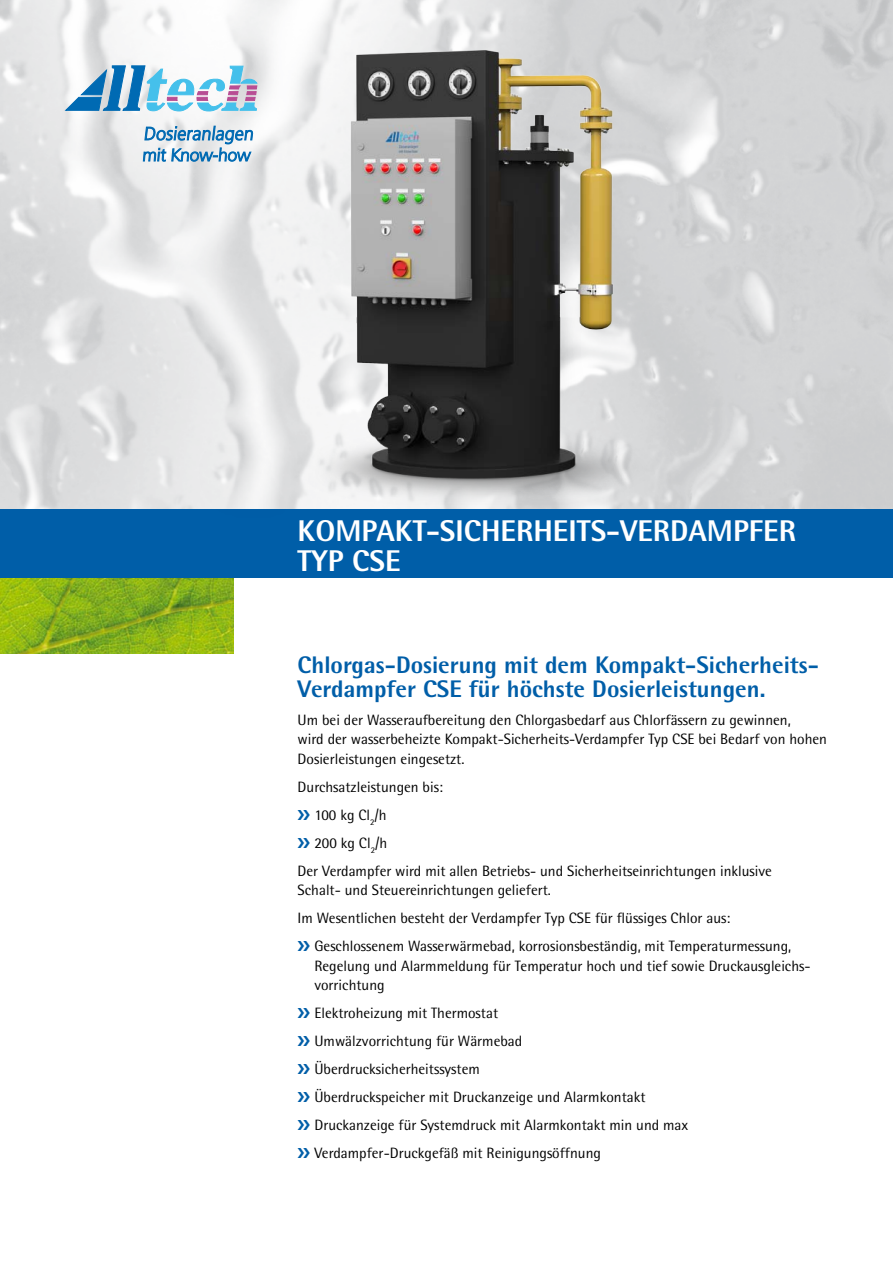
<style>
.page{position:relative;width:893px;height:1263px;background:#fff}
.page>*{position:absolute;margin:0;border:0;box-sizing:border-box;transform-origin:0 0}
.t1{font:800 30px/30px "Rotis Semi Sans";color:#fff}
.t2{font:800 24px/24px "Rotis Semi Sans";color:#005ea8}
.t3{font:15px/19.5px "Rotis Semi Sans";color:#000}
</style>
<div class="page">
<img style="left:0;top:0;width:893px;height:509px">
<img style="left:0;top:577px;width:234px;height:77px">
<div style="left:0;top:509px;width:893px;height:68px;background:#005ea8"></div>
<svg style="left:143px;top:126px;width:12px;height:35px"></svg>
<svg style="left:65px;top:66px;width:90px;height:45px"></svg>
<img style="left:155px;top:0;width:673px;height:600px">
<p class="t1" style="left:298px;top:515px;width:500px">KOMPAKT-SICHERHEITS-VERDAMPFER<br>TYP CSE</p>
<p class="t2" style="left:298px;top:652px;width:523px">Chlorgas-Dosierung mit dem Kompakt-Sicherheits-<br>Verdampfer CSE für höchste Dosierleistungen.</p>
<p class="t3" style="left:298px;top:710px;width:531px">Um bei der Wasseraufbereitung den Chlorgasbedarf aus Chlorfässern zu gewinnen,<br>wird der wasserbeheizte Kompakt-Sicherheits-Verdampfer Typ CSE bei Bedarf von hohen<br>Dosierleistungen eingesetzt.</p>
<p class="t3" style="left:298px;top:777px;width:147px">Durchsatzleistungen bis:</p>
<p class="t3" style="left:314px;top:805px;width:74px">100 kg Cl<sub>2</sub>/h</p>
<p class="t3" style="left:314px;top:833px;width:74px">200 kg Cl<sub>2</sub>/h</p>
<p class="t3" style="left:298px;top:861px;width:476px">Der Verdampfer wird mit allen Betriebs- und Sicherheitseinrichtungen inklusive<br>Schalt- und Steuereinrichtungen geliefert.</p>
<p class="t3" style="left:298px;top:908px;width:434px">Im Wesentlichen besteht der Verdampfer Typ CSE für flüssiges Chlor aus:</p>
<p class="t3" style="left:314px;top:936px;width:498px">Geschlossenem Wasserwärmebad, korrosionsbeständig, mit Temperaturmessung,<br>Regelung und Alarmmeldung für Temperatur hoch und tief sowie Druckausgleichs&shy;vorrichtung</p>
<p class="t3" style="left:314px;top:1003px;width:185px">Elektroheizung mit Thermostat</p>
<p class="t3" style="left:314px;top:1031px;width:209px">Umwälzvorrichtung für Wärmebad</p>
<p class="t3" style="left:314px;top:1059px;width:167px">Überdrucksicherheitssystem</p>
<p class="t3" style="left:314px;top:1087px;width:333px">Überdruckspeicher mit Druckanzeige und Alarmkontakt</p>
<p class="t3" style="left:314px;top:1115px;width:375px">Druckanzeige für Systemdruck mit Alarmkontakt min und max</p>
<p class="t3" style="left:314px;top:1143px;width:288px">Verdampfer-Druckgefäß mit Reinigungsöffnung</p>
</div>
